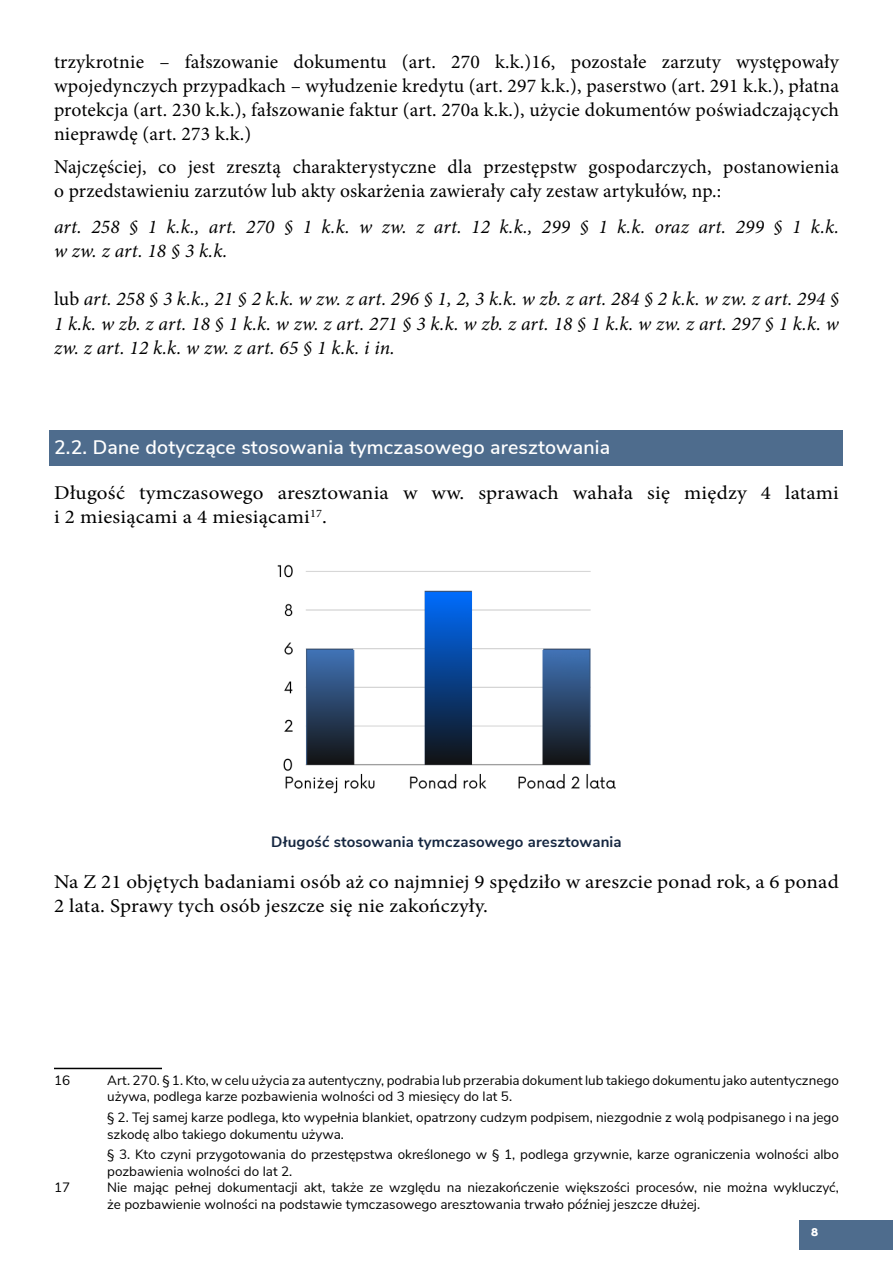
<style>
.page{position:relative;width:893px;height:1263px;background:#fff}
.page>*{position:absolute;margin:0;border:0;box-sizing:border-box;transform-origin:0 0}
.t1{font:700 21.15px "Century Gothic Pro";color:#fff}
.t2{font:19.5px/24px "Minion Pro";letter-spacing:.01em;color:#000;text-align:justify}
.t3{font:italic 19.5px/24px "Minion Pro";letter-spacing:.01em;color:#000}
.t4{font:19.5px/24px "Minion Pro";letter-spacing:.01em;color:#000;scale:1.08 1}
.t5{font:600 19.5px "Nunito Sans";letter-spacing:.01em;color:#fff}
.t6{font:700 15px "Nunito Sans";letter-spacing:.01em;color:#162741}
.t7{font:13.5px/16.5px "Nunito Sans";color:#000}
.s1{font-style:normal}
</style>
<div class="page">
<div style="left:799px;top:1220px;width:94px;height:30px;background:#4e6c8d"></div>
<div style="left:50px;top:430px;width:793px;height:35px;background:#4e6c8d"></div>
<hr style="left:54px;top:1068px;width:108px;height:1px;background:#000">
<img style="left:277px;top:564px;width:339px;height:230px">
<p class="t2" style="left:54px;top:50px;width:786px">trzykrotnie – fałszowanie dokumentu (art. 270 k.k.)16, pozostałe zarzuty występowały wpojedynczych przypadkach – wyłudzenie kredytu (art. 297 k.k.), paserstwo (art. 291 k.k.), płatna protekcja (art. 230 k.k.), fałszowanie faktur (art. 270a k.k.), użycie dokumentów poświadczających nieprawdę (art. 273 k.k.)</p>
<h2 class="t2" style="left:54px;top:155px;width:786px">Najczęściej, co jest zresztą charakterystyczne dla przestępstw gospodarczych, postanowienia o przedstawieniu zarzutów lub akty oskarżenia zawierały cały zestaw artykułów, np.:</h2>
<h2 class="t3" style="left:54px;top:215px;width:786px">art. 258 § 1 k.k., art. 270 § 1 k.k. w zw. z art. 12 k.k., 299 § 1 k.k. oraz art. 299 § 1 k.k. w zw. z art. 18 § 3 k.k.</h2>
<h2 class="t3" style="left:54px;top:287px;width:787px;text-align:justify"><span class="s1">lub</span> art. 258 § 3 k.k., 21 § 2 k.k. w zw. z art. 296 § 1, 2, 3 k.k. w zb. z art. 284 § 2 k.k. w zw. z art. 294 § 1 k.k. w zb. z art. 18 § 1 k.k. w zw. z art. 271 § 3 k.k. w zb. z art. 18 § 1 k.k. w zw. z art. 297 § 1 k.k. w zw. z art. 12 k.k. w zw. z art. 65 § 1 k.k. i in.</h2>
<h2 class="t5" style="left:54px;top:433px;width:558px">2.2. Dane dotyczące stosowania tymczasowego aresztowania</h2>
<h2 class="t4" style="left:54px;top:481px;width:728px">Długość tymczasowego aresztowania w ww. sprawach wahała się między 4 latami i 2 miesiącami a 4 miesiącami<sup>17</sup>.</h2>
<p class="t6" style="left:271px;top:831px;width:352px">Długość stosowania tymczasowego aresztowania</p>
<h2 class="t4" style="left:54px;top:870px;width:728px">Na Z 21 objętych badaniami osób aż co najmniej 9 spędziło w areszcie ponad rok, a 6 ponad<br>2 lata. Sprawy tych osób jeszcze się nie zakończyły.</h2>
<p class="t7" style="left:54px;top:1071px;width:18px">16</p>
<p class="t7" style="left:107px;top:1071px;width:733px">Art. 270. § 1. Kto, w celu użycia za autentyczny, podrabia lub przerabia dokument lub takiego dokumentu jako autentycznego używa, podlega karze pozbawienia wolności od 3 miesięcy do lat 5.</p>
<p class="t7" style="left:107px;top:1108px;width:733px">§ 2. Tej samej karze podlega, kto wypełnia blankiet, opatrzony cudzym podpisem, niezgodnie z wolą podpisanego i na jego szkodę albo takiego dokumentu używa.</p>
<p class="t7" style="left:107px;top:1146px;width:733px">§ 3. Kto czyni przygotowania do przestępstwa określonego w § 1, podlega grzywnie, karze ograniczenia wolności albo pozbawienia wolności do lat 2.</p>
<p class="t7" style="left:54px;top:1179px;width:18px">17</p>
<p class="t7" style="left:107px;top:1179px;width:733px">Nie mając pełnej dokumentacji akt, także ze względu na niezakończenie większości procesów, nie można wykluczyć, że pozbawienie wolności na podstawie tymczasowego aresztowania trwało później jeszcze dłużej.</p>
<h1 class="t1" style="left:811px;top:1215px;width:9px">8</h1>
</div>
